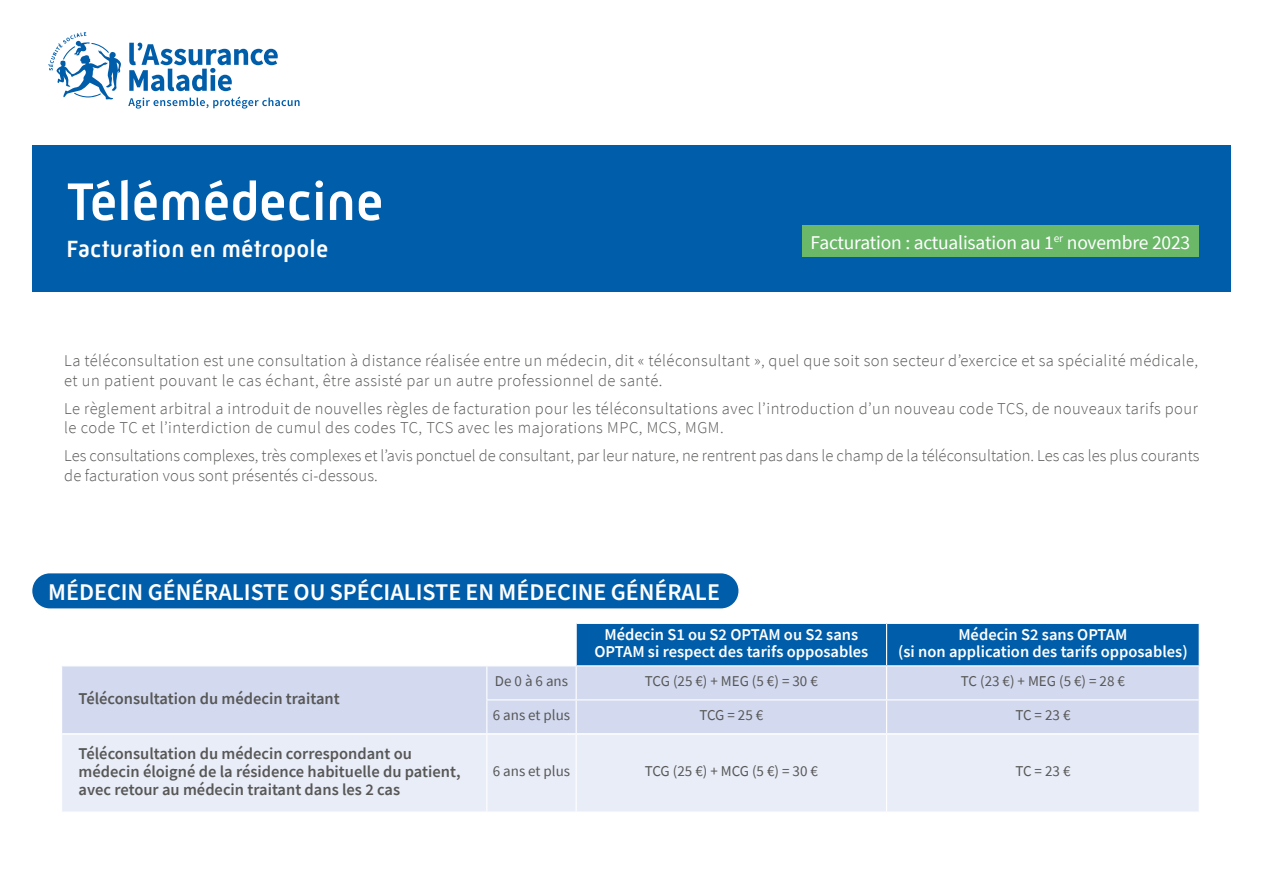
<style>
.page{position:relative;width:1263px;height:893px;background:#fff}
.page>*{position:absolute;margin:0;border:0;box-sizing:border-box;transform-origin:0 0}
.t1{font:500 54px "Mic 32 New";color:#fff}
.t2{font:600 24px "Source Sans Pro";color:#fff}
.t3{font:500 24px "Mic 32 New";letter-spacing:.005em;color:#fff}
.t4{font:19.5px "Source Sans Pro";letter-spacing:-.01em;color:#fff}
.t5{font:300 16.5px/19.5px "Source Sans Pro";letter-spacing:.03em;color:#575756}
.t6{font:300 16.5px/19.5px "Source Sans Pro";letter-spacing:.005em;color:#575756}
.t7{font:600 16.5px/18px "Source Sans Pro";color:#575756}
.t8{font:600 16.5px/16.5px "Source Sans Pro";color:#fff;text-align:center}
.t9{font:15px "Source Sans Pro";color:#575756}
</style>
<div class="page">
<div style="left:32px;top:145px;width:1199px;height:146px;background:#005da9"></div>
<div style="left:802px;top:226px;width:397px;height:31px;background:#6bb869"></div>
<svg style="left:128px;top:43px;width:172px;height:66px"></svg>
<svg style="left:48px;top:32px;width:73px;height:68px"></svg>
<div style="left:577px;top:624px;width:622px;height:41px;background:#005da9"></div>
<div style="left:62px;top:666px;width:1137px;height:67px;background:#d3daf0"></div>
<div style="left:62px;top:735px;width:1137px;height:76px;background:#e9edf8"></div>
<hr style="left:886px;top:624px;width:1px;height:41px;background:#fff">
<hr style="left:486px;top:666px;width:1px;height:33px;background:#fff">
<hr style="left:576px;top:666px;width:1px;height:33px;background:#fff">
<hr style="left:886px;top:666px;width:1px;height:33px;background:#fff">
<hr style="left:486px;top:699px;width:90px;height:1px;background:#fff">
<hr style="left:486px;top:700px;width:1px;height:33px;background:#fff">
<hr style="left:576px;top:699px;width:310px;height:1px;background:#fff">
<hr style="left:576px;top:700px;width:1px;height:33px;background:#fff">
<hr style="left:886px;top:699px;width:314px;height:1px;background:#fff">
<hr style="left:886px;top:700px;width:1px;height:33px;background:#fff">
<hr style="left:486px;top:735px;width:1px;height:76px;background:#fff">
<hr style="left:576px;top:735px;width:1px;height:76px;background:#fff">
<hr style="left:886px;top:735px;width:1px;height:76px;background:#fff">
<div style="left:32px;top:573px;width:706px;height:35px;background:#005da9;border-radius:18px"></div>
<h1 class="t1" style="left:66px;top:171px;width:319px">Télémédecine</h1>
<h2 class="t3" style="left:66px;top:235px;width:264px">Facturation en métropole</h2>
<p class="t4" style="left:810px;top:230px;width:381px">Facturation : actualisation au 1<sup>er</sup> novembre 2023</p>
<p class="t5" style="left:64px;top:351px;width:1135px">La téléconsultation est une consultation à distance réalisée entre un médecin, dit « téléconsultant », quel que soit son secteur d’exercice et sa spécialité médicale, et un patient pouvant le cas échant, être assisté par un autre professionnel de santé.</p>
<p class="t5" style="left:64px;top:399px;width:1135px">Le règlement arbitral a introduit de nouvelles règles de facturation pour les téléconsultations avec l’introduction d’un nouveau code TCS, de nouveaux tarifs pour le code TC et l’interdiction de cumul des codes TC, TCS avec les majorations MPC, MCS, MGM.</p>
<p class="t6" style="left:64px;top:446px;width:1137px">Les consultations complexes, très complexes et l’avis ponctuel de consultant, par leur nature, ne rentrent pas dans le champ de la téléconsultation. Les cas les plus courants de facturation vous sont présentés ci-dessous.</p>
<h2 class="t2" style="left:48px;top:576px;width:673px">MÉDECIN GÉNÉRALISTE OU SPÉCIALISTE EN MÉDECINE GÉNÉRALE</h2>
<p class="t7" style="left:79px;top:689px;width:263px">Téléconsultation du médecin traitant</p>
<p class="t7" style="left:79px;top:744px;width:383px">Téléconsultation du médecin correspondant ou médecin éloigné de la résidence habituelle du patient, avec retour au médecin traitant dans les 2 cas</p>
<p class="t8" style="left:594px;top:626px;width:275px">Médecin S1 ou S2 OPTAM ou S2 sans<br>OPTAM si respect des tarifs opposables</p>
<p class="t8" style="left:898px;top:626px;width:291px">Médecin S2 sans OPTAM<br>(si non application des tarifs opposables)</p>
<p class="t9" style="left:495px;top:672px;width:75px">De 0 à 6 ans</p>
<p class="t9" style="left:645px;top:672px;width:174px">TCG (25 €) + MEG (5 €) = 30 €</p>
<p class="t9" style="left:961px;top:672px;width:166px">TC (23 €) + MEG (5 €) = 28 €</p>
<p class="t9" style="left:493px;top:706px;width:79px">6 ans et plus</p>
<p class="t9" style="left:699px;top:706px;width:65px">TCG = 25 €</p>
<p class="t9" style="left:1015px;top:706px;width:57px">TC = 23 €</p>
<p class="t9" style="left:493px;top:762px;width:79px">6 ans et plus</p>
<p class="t9" style="left:645px;top:762px;width:175px">TCG (25 €) + MCG (5 €) = 30 €</p>
<p class="t9" style="left:1015px;top:762px;width:57px">TC = 23 €</p>
</div>
